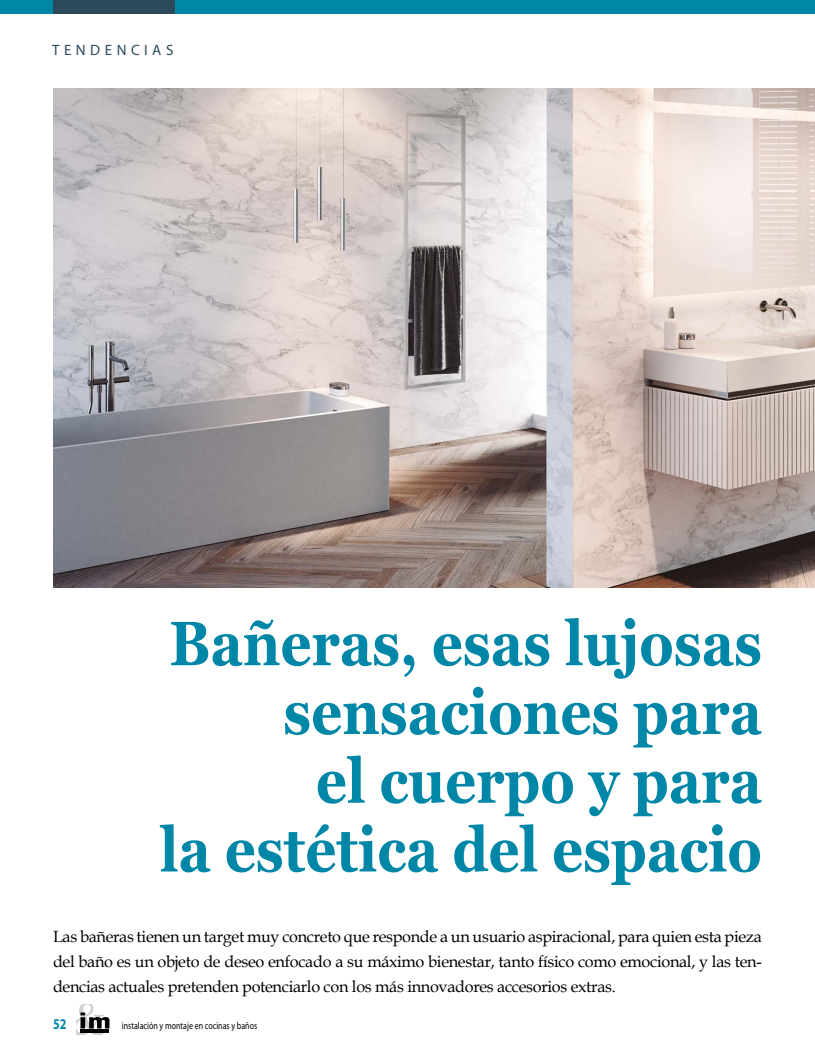
<style>
.page{position:relative;width:815px;height:1063px;background:#fff}
.page>*{position:absolute;margin:0;border:0;box-sizing:border-box;transform-origin:0 0}
.t1{font:700 62.5px/68.8px "Georgia";color:#0087a8;text-align:right;scale:.87 1}
.t2{font:16.25px/25px "Book Antiqua";letter-spacing:-.02em;color:#000;text-align:justify}
.t3{font:15px "Myriad Pro";letter-spacing:.3em;color:#2c4a5c}
.t4{font:700 15px "Myriad Pro";color:#0087a8;scale:.8 1}
.t5{font:10px "Myriad Pro";color:#000;scale:.8 1}
</style>
<div class="page">
<div style="left:0;top:0;width:815px;height:14px;background:#0087a8"></div>
<div style="left:53px;top:0;width:122px;height:14px;background:#2c4a5c"></div>
<svg style="left:77px;top:1005px;width:32px;height:30px"></svg>
<img style="left:53px;top:89px;width:762px;height:498px">
<p class="t3" style="left:52px;top:41px;width:123px">TENDENCIAS</p>
<h1 class="t1" style="left:160px;top:606px;width:694px">Bañeras, esas lujosas sensaciones para<br>el cuerpo y para<br>la estética del espacio</h1>
<p class="t2" style="left:53px;top:924px;width:710px">Las bañeras tienen un target muy concreto que responde a un usuario aspiracional, para quien esta pieza del baño es un objeto de deseo enfocado a su máximo bienestar, tanto físico como emocional, y las ten&shy;dencias actuales pretenden potenciarlo con los más innovadores accesorios extras.</p>
<p class="t4" style="left:53px;top:1014px;width:18px">52</p>
<p class="t5" style="left:122px;top:1019px;width:171px">instalación y montaje en cocinas y baños</p>
</div>
